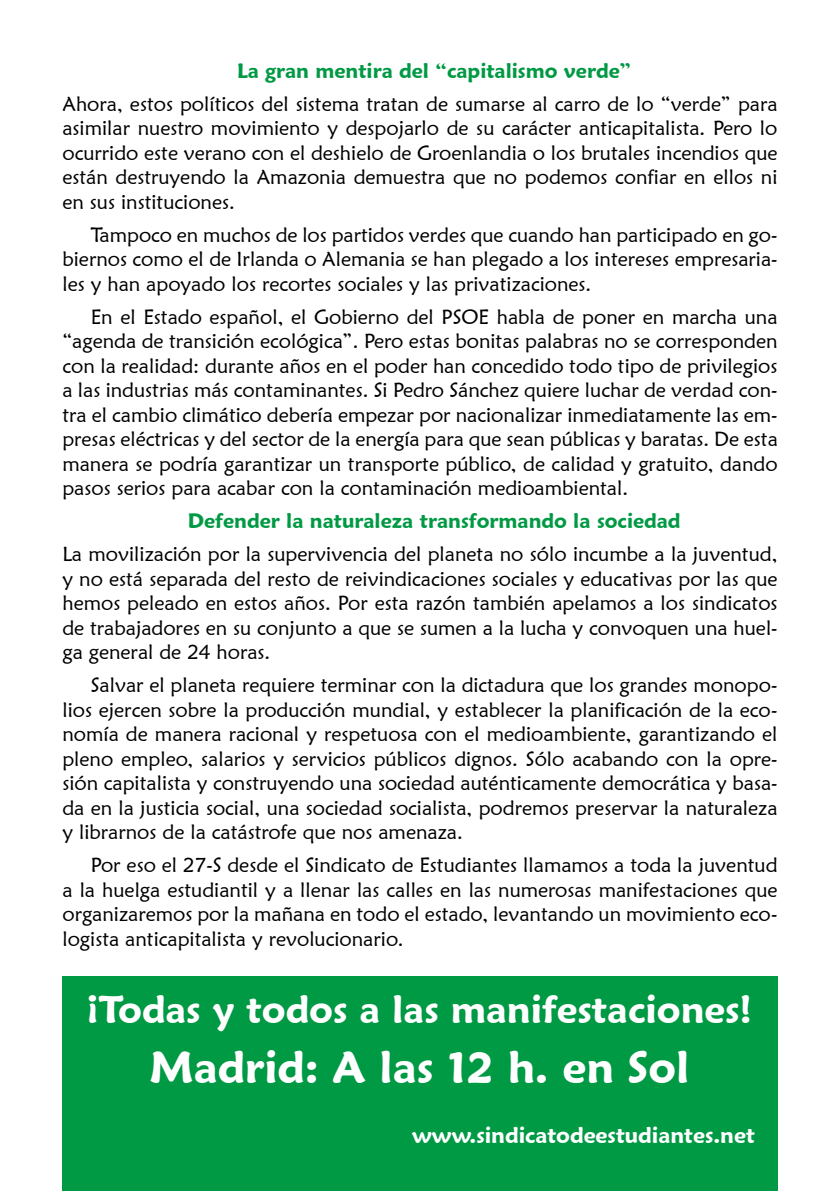
<style>
.page{position:relative;width:840px;height:1191px;background:#fff}
.page>*{position:absolute;margin:0;border:0;box-sizing:border-box;transform-origin:0 0}
.t1{font:600 44px "Maiandra GD";color:#fff}
.t2{font:600 38px "Maiandra GD";color:#fff}
.t3{font:600 22px "Maiandra GD";color:#fff}
.t4{font:20.4px/24.4px "Maiandra GD";color:#000;text-align:justify}
.t5{font:600 20.4px "Maiandra GD";color:#094}
</style>
<div class="page">
<div style="left:62px;top:976px;width:715px;height:215px;background:#094"></div>
<p class="t5" style="left:237px;top:58px;width:395px">La gran mentira del “capitalismo verde”</p>
<p class="t4" style="left:62px;top:91px;width:716px">Ahora, estos políticos del sistema tratan de sumarse al carro de lo “verde” para asimilar nuestro movimiento y despojarlo de su carácter anticapitalista. Pero lo ocurrido este verano con el deshielo de Groenlandia o los brutales incendios que están destruyendo la Amazonia demuestra que no podemos confiar en ellos ni en sus instituciones.</p>
<p class="t4" style="left:62px;top:222px;width:716px;text-indent:28px">Tampoco en muchos de los partidos verdes que cuando han participado en go&shy;biernos como el de Irlanda o Alemania se han plegado a los intereses empresaria&shy;les y han apoyado los recortes sociales y las privatizaciones.</p>
<p class="t4" style="left:62px;top:304px;width:716px;text-indent:28px">En el Estado español, el Gobierno del PSOE habla de poner en marcha una “agenda de transición ecológica”. Pero estas bonitas palabras no se corresponden con la realidad: durante años en el poder han concedido todo tipo de privilegios a las industrias más contaminantes. Si Pedro Sánchez quiere luchar de verdad con&shy;tra el cambio climático debería empezar por nacionalizar inmediatamente las em&shy;presas eléctricas y del sector de la energía para que sean públicas y baratas. De esta manera se podría garantizar un transporte público, de calidad y gratuito, dando pasos serios para acabar con la contaminación medioambiental.</p>
<p class="t5" style="left:188px;top:508px;width:494px">Defender la naturaleza transformando la sociedad</p>
<p class="t4" style="left:62px;top:541px;width:716px">La movilización por la supervivencia del planeta no sólo incumbe a la juventud, y no está separada del resto de reivindicaciones sociales y educativas por las que hemos peleado en estos años. Por esta razón también apelamos a los sindicatos de trabajadores en su conjunto a que se sumen a la lucha y convoquen una huel&shy;ga general de 24 horas.</p>
<p class="t4" style="left:62px;top:672px;width:716px;text-indent:28px">Salvar el planeta requiere terminar con la dictadura que los grandes monopo&shy;lios ejercen sobre la producción mundial, y establecer la planificación de la eco&shy;nomía de manera racional y respetuosa con el medioambiente, garantizando el pleno empleo, salarios y servicios públicos dignos. Sólo acabando con la opre&shy;sión capitalista y construyendo una sociedad auténticamente democrática y basa&shy;da en la justicia social, una sociedad socialista, podremos preservar la naturaleza y librarnos de la catástrofe que nos amenaza.</p>
<p class="t4" style="left:62px;top:852px;width:716px;text-indent:28px">Por eso el 27-S desde el Sindicato de Estudiantes llamamos a toda la juventud a la huelga estudiantil y a llenar las calles en las numerosas manifestaciones que organizaremos por la mañana en todo el estado, levantando un movimiento eco&shy;logista anticapitalista y revolucionario.</p>
<h2 class="t2" style="left:87px;top:986px;width:666px">¡Todas y todos a las manifestaciones!</h2>
<h1 class="t1" style="left:149px;top:1041px;width:541px">Madrid: A las 12 h. en Sol</h1>
<p class="t3" style="left:412px;top:1121px;width:344px">www.sindicatodeestudiantes.net</p>
</div>
